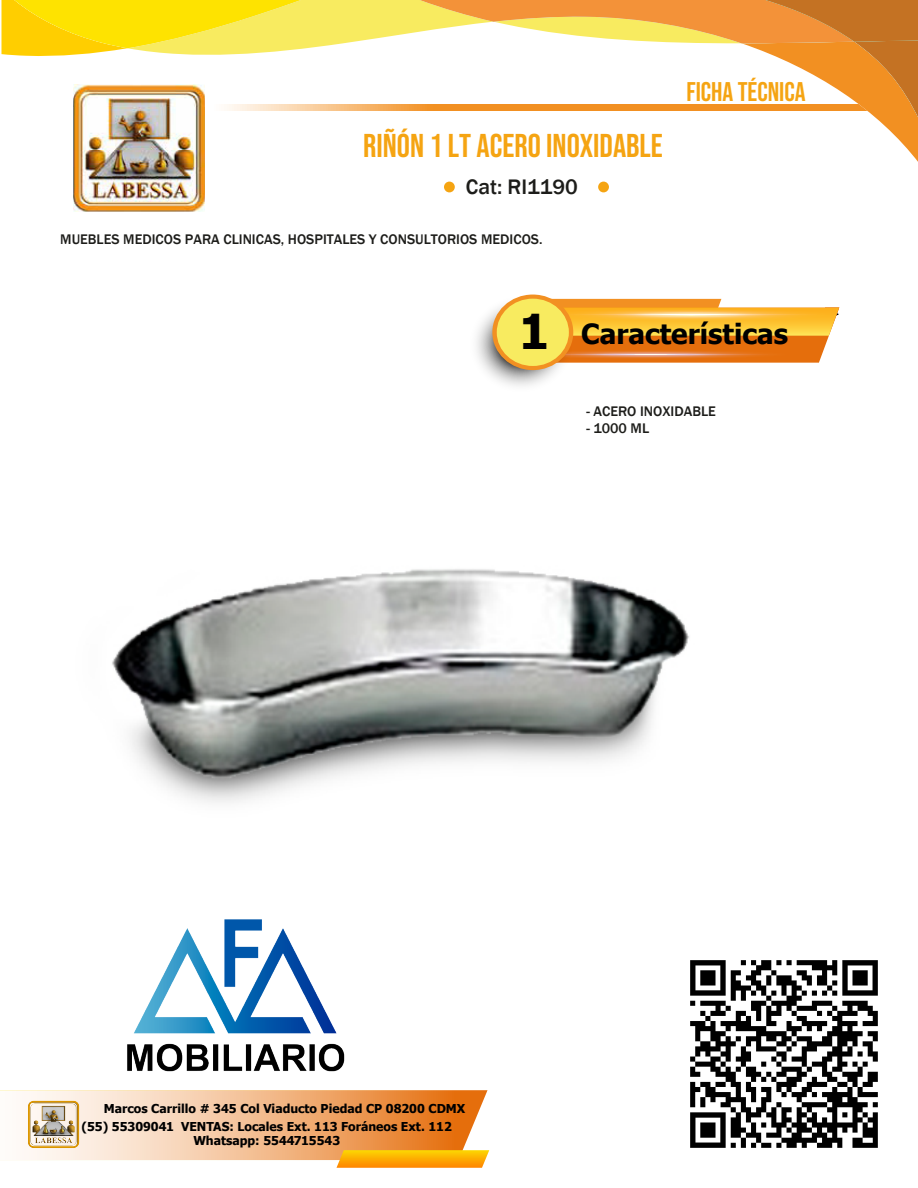
<style>
.page{position:relative;width:918px;height:1188px;background:#fff}
.page>*{position:absolute;margin:0;border:0;box-sizing:border-box;transform-origin:0 0}
.t1{font:33px "Bebas Neue";color:#f5a412}
.t2{font:700 27.75px "Tahoma";color:#000}
.t3{font:27px "Bebas Neue";color:#f5a412}
.t4{font:500 21.6px "Franklin Gothic";color:#1d1d1a}
.t5{font:500 14.25px "Franklin Gothic";color:#1d1d1a}
.t6{font:700 12.3px/17.7px "Tahoma";color:#000}
.s1{font-size:48px}
</style>
<div class="page">
<img style="left:112px;top:294px;width:610px;height:626px">
<div style="left:444px;top:182px;width:11px;height:10px;background:#f5a412;border-radius:50%"></div>
<div style="left:598px;top:182px;width:11px;height:10px;background:#f5a412;border-radius:50%"></div>
<img style="left:73px;top:163px;width:132px;height:48px">
<svg style="left:1px;top:0;width:917px;height:163px"></svg>
<svg style="left:0;top:1090px;width:489px;height:78px"></svg>
<img style="left:28px;top:1100px;width:51px;height:51px">
<svg style="left:552px;top:299px;width:287px;height:84px"></svg>
<svg style="left:542px;top:307px;width:297px;height:14px;background:#fcb426"></svg>
<svg style="left:597px;top:310px;width:187px;height:9px"></svg>
<svg style="left:542px;top:313px;width:297px;height:3px"></svg>
<svg style="left:597px;top:313px;width:187px;height:2px"></svg>
<svg style="left:502px;top:349px;width:296px;height:10px"></svg>
<svg style="left:557px;top:351px;width:187px;height:6px"></svg>
<svg style="left:502px;top:353px;width:296px;height:2px"></svg>
<svg style="left:557px;top:353px;width:187px;height:2px"></svg>
<svg style="left:467px;top:294px;width:107px;height:100px"></svg>
<div style="left:492px;top:295px;width:81px;height:75px;background:#f29022;border-radius:50%"></div>
<div style="left:497px;top:299px;width:72px;height:67px;background:#f8eb60;border-radius:50%"></div>
<img style="left:127px;top:920px;width:218px;height:152px">
<img style="left:690px;top:960px;width:188px;height:188px">
<h1 class="t1" style="left:363px;top:127px;width:301px">RIÑÓN 1 LT ACERO INOXIDABLE</h1>
<h3 class="t4" style="left:466px;top:173px;width:113px">Cat: RI1190</h3>
<p class="t5" style="left:60px;top:230px;width:484px">MUEBLES MEDICOS PARA CLINICAS, HOSPITALES Y CONSULTORIOS MEDICOS.</p>
<h3 class="t3" style="left:686px;top:76px;width:121px">FICHA TÉCNICA</h3>
<h2 class="t2" style="left:519px;top:314px;width:271px"><span class="s1">1</span> Características</h2>
<p class="t5" style="left:586px;top:403px;width:131px">- ACERO INOXIDABLE</p>
<p class="t5" style="left:586px;top:420px;width:64px">- 1000 ML</p>
<p class="t6" style="left:82px;top:1100px;width:385px;text-indent:22px">Marcos Carrillo # 345 Col Viaducto Piedad CP 08200 CDMX (55) 55309041 VENTAS: Locales Ext. 113 Foráneos Ext. 112</p>
<p class="t6" style="left:193px;top:1133px;width:148px">Whatsapp: 5544715543</p>
</div>
